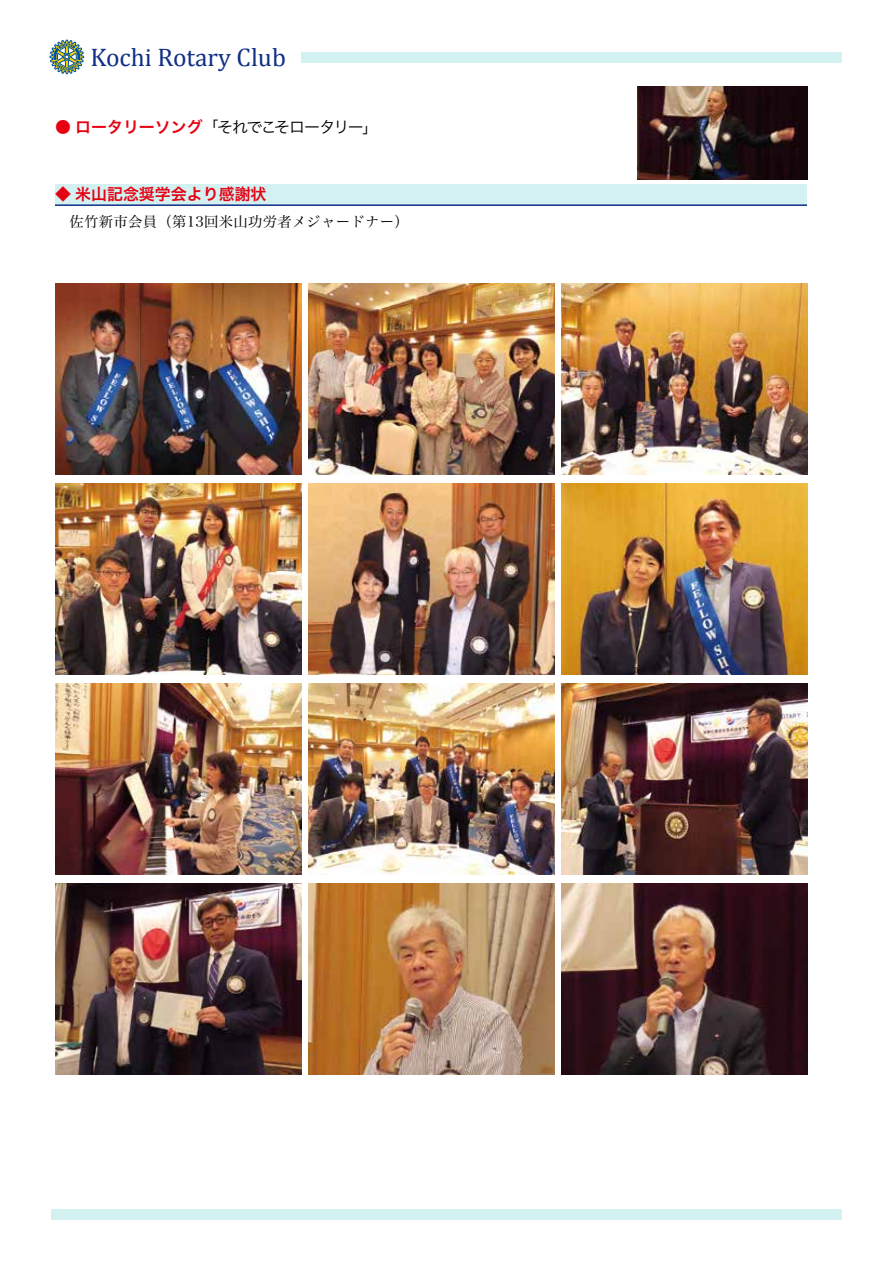
<style>
.page{position:relative;width:893px;height:1263px;background:#fff}
.page>*{position:absolute;margin:0;border:0;box-sizing:border-box;transform-origin:0 0}
.t1{font:25.5px "Cambria";color:#112f86}
.t2{font:15.9px "Hira Kaku Pro W3";letter-spacing:-.1em;color:#000}
.t3{font:15.9px "Hira Kaku Pro W6";color:#e60012}
.t4{font:14.4px "Hira Min Pro W3";letter-spacing:.02em;color:#000}
.s1{font-family:"Hira Kaku Pro W6";color:#e60012}
.s2{font-family:"Hira Kaku Pro W3"}
</style>
<div class="page">
<svg style="left:50px;top:39px;width:34px;height:36px"></svg>
<div style="left:51px;top:1209px;width:791px;height:10px;background:#d4f1f2"></div>
<div style="left:302px;top:52px;width:540px;height:11px;background:#d4f1f2"></div>
<div style="left:55px;top:184px;width:752px;height:21px;background:#d4f1f2"></div>
<hr style="left:55px;top:204px;width:752px;height:2px;background:#112f86">
<img style="left:55px;top:283px;width:247px;height:192px">
<img style="left:55px;top:483px;width:247px;height:192px">
<img style="left:55px;top:683px;width:247px;height:191px">
<img style="left:638px;top:86px;width:170px;height:94px">
<img style="left:561px;top:283px;width:247px;height:192px">
<img style="left:561px;top:483px;width:247px;height:192px">
<img style="left:561px;top:683px;width:247px;height:191px">
<img style="left:308px;top:283px;width:247px;height:192px">
<img style="left:308px;top:483px;width:247px;height:192px">
<img style="left:308px;top:683px;width:247px;height:191px">
<img style="left:561px;top:883px;width:247px;height:191px">
<img style="left:308px;top:883px;width:247px;height:191px">
<img style="left:55px;top:883px;width:247px;height:191px">
<h1 class="t1" style="left:91px;top:42px;width:197px">Kochi Rotary Club</h1>
<p class="t2" style="left:55px;top:113px;width:324px"><span class="s1">● ロータリーソング</span>「それでこそロータリー」</p>
<p class="t3" style="left:55px;top:180px;width:213px"><span class="s2">◆</span> 米山記念奨学会より感謝状</p>
<p class="t4" style="left:55px;top:210px;width:355px">　佐竹新市会員（第13回米山功労者メジャードナー）</p>
</div>
